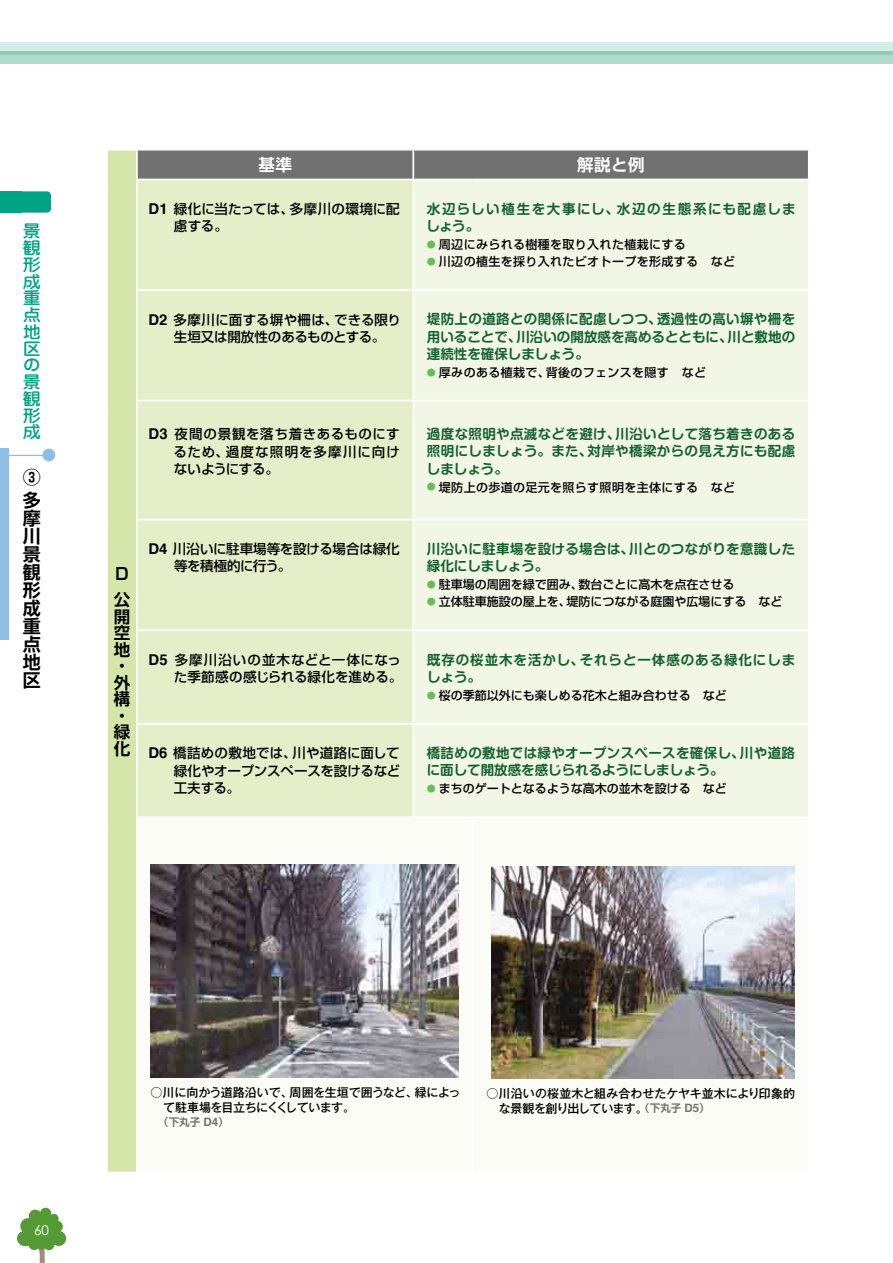
<style>
.page{position:relative;width:893px;height:1263px;background:#fff}
.page>*{position:absolute;margin:0;border:0;box-sizing:border-box;transform-origin:0 0}
.t1{font:700 18px/18px "Shin Go Pro De";color:#000}
.t2{font:500 16.8px/16.8px "Jun 34 Pro";color:#00a385;text-align:justify;scale:1.08 1}
.t3{font:700 16.5px/16.5px "Shin Go Pro De";color:#000}
.t4{font:700 16.5px "Shin Go Pro De";letter-spacing:.03em;color:#fff}
.t5{font:700 13.5px/17.2px "Shin M Go Pro De";letter-spacing:.025em;color:#14612e;text-align:justify}
.t6{font:500 13.5px/17.2px "Shin Go Pro";letter-spacing:.005em;color:#000}
.t7{font:500 13.5px/17.2px "Shin Go Pro";letter-spacing:.025em;color:#000;text-align:right}
.t8{font:700 13.5px/17.2px "Shin M Go Pro De";letter-spacing:.07em;color:#14612e}
.t9{font:700 13.5px/17.2px "Shin M Go Pro De";letter-spacing:.11em;color:#14612e}
.t10{font:500 13.5px/17.2px "Shin Go Pro";letter-spacing:-.025em;color:#000}
.t11{font:13.5px "Century Gothic";color:#fff}
.t12{font:500 12px "Shin Go Pro";color:#000}
.t13{font:500 12px "Shin Go Pro";letter-spacing:.03em;color:#000}
.t14{font:500 12px/15px "Gothic MB101 Pro";letter-spacing:-.015em;color:#000}
.t15{font:500 12px/15px "Gothic MB101 Pro";letter-spacing:-.04em;color:#000}
.t16{font:700 10.5px "Shin Go Pro De";color:#727171}
.s1{font-family:"Helvetica";font-weight:700;font-size:14.85px}
.s2{font-size:9px;color:#6cbb5a}
.s3{font-family:"Helvetica";font-size:11.55px}
.s4{font-family:"Shin Go Pro De";font-weight:700;font-size:10.5px;color:#727171}
.s5{font-family:"Helvetica";font-weight:700;font-size:11.55px;color:#727171}
</style>
<div class="page">
<div style="left:0;top:191px;width:51px;height:22px;background:#00a385;border-radius:4px"></div>
<div style="left:0;top:191px;width:21px;height:22px;background:#00a385"></div>
<svg style="left:20px;top:1208px;width:43px;height:55px"></svg>
<div style="left:17px;top:1231px;width:15px;height:15px;background:#549b35;border-radius:50%"></div>
<div style="left:51px;top:1231px;width:15px;height:15px;background:#549b35;border-radius:50%"></div>
<div style="left:0;top:51px;width:893px;height:13px;background:#b1dbcb"></div>
<svg style="left:0;top:43px;width:892px;height:12px;background:#bee0da"></svg>
<svg style="left:892px;top:43px;width:1px;height:12px"></svg>
<div style="left:0;top:449px;width:9px;height:191px;background:#8ebde6"></div>
<hr style="left:4px;top:455px;width:43px;height:1px;background:#8ebde6">
<div style="left:43px;top:449px;width:12px;height:12px;background:#8ebde6;border-radius:50%"></div>
<div style="left:107px;top:150px;width:30px;height:1022px;background:#d5e6aa"></div>
<div style="left:138px;top:151px;width:670px;height:28px;background:#727171"></div>
<div style="left:138px;top:180px;width:274px;height:636px;background:#e4efc9"></div>
<div style="left:414px;top:180px;width:394px;height:636px;background:#f2f7e5"></div>
<svg style="left:150px;top:864px;width:645px;height:215px;fill:#fafcf5"></svg>
<hr style="left:106px;top:149px;width:31px;height:2px;background:#fff">
<hr style="left:106px;top:151px;width:2px;height:28px;background:#fff">
<hr style="left:136px;top:151px;width:2px;height:28px;background:#fff">
<hr style="left:412px;top:151px;width:2px;height:28px;background:#fff">
<hr style="left:106px;top:179px;width:2px;height:111px;background:#fff">
<hr style="left:136px;top:179px;width:277px;height:1px;background:#fff">
<hr style="left:136px;top:180px;width:2px;height:109px;background:#fff">
<hr style="left:106px;top:290px;width:2px;height:111px;background:#fff">
<hr style="left:136px;top:289px;width:277px;height:2px;background:#fff">
<hr style="left:136px;top:291px;width:2px;height:109px;background:#fff">
<hr style="left:413px;top:289px;width:60px;height:2px;background:#fff">
<hr style="left:473px;top:289px;width:337px;height:2px;background:#fff">
<hr style="left:106px;top:401px;width:2px;height:119px;background:#fff">
<hr style="left:136px;top:400px;width:277px;height:1px;background:#fff">
<hr style="left:136px;top:401px;width:2px;height:118px;background:#fff">
<hr style="left:413px;top:400px;width:60px;height:1px;background:#fff">
<hr style="left:473px;top:400px;width:337px;height:1px;background:#fff">
<hr style="left:106px;top:520px;width:2px;height:110px;background:#fff">
<hr style="left:136px;top:519px;width:277px;height:1px;background:#fff">
<hr style="left:136px;top:520px;width:2px;height:109px;background:#fff">
<hr style="left:413px;top:519px;width:60px;height:1px;background:#fff">
<hr style="left:473px;top:519px;width:337px;height:1px;background:#fff">
<hr style="left:106px;top:630px;width:2px;height:94px;background:#fff">
<hr style="left:136px;top:629px;width:277px;height:2px;background:#fff">
<hr style="left:136px;top:631px;width:2px;height:92px;background:#fff">
<hr style="left:413px;top:629px;width:60px;height:2px;background:#fff">
<hr style="left:473px;top:629px;width:337px;height:2px;background:#fff">
<hr style="left:106px;top:724px;width:2px;height:93px;background:#fff">
<hr style="left:136px;top:723px;width:277px;height:2px;background:#fff">
<hr style="left:136px;top:725px;width:2px;height:91px;background:#fff">
<hr style="left:413px;top:723px;width:60px;height:2px;background:#fff">
<hr style="left:473px;top:723px;width:337px;height:2px;background:#fff">
<hr style="left:106px;top:817px;width:2px;height:354px;background:#fff">
<hr style="left:136px;top:816px;width:277px;height:2px;background:#fff">
<hr style="left:136px;top:818px;width:2px;height:353px;background:#fff">
<hr style="left:472px;top:818px;width:2px;height:353px;background:#fff">
<hr style="left:106px;top:1171px;width:31px;height:2px;background:#fff">
<img style="left:151px;top:865px;width:308px;height:212px">
<img style="left:491px;top:866px;width:304px;height:212px">
<p class="t2" style="left:23px;top:221px;width:18px">景観形成重点地区の景観形成</p>
<h1 class="t1" style="left:23px;top:463px;width:19px;line-height:23.5px">③多</h1>
<h1 class="t1" style="left:23px;top:507px;width:19px;text-align:justify">摩川景観形成重点地区</h1>
<p class="t4" style="left:258px;top:151px;width:35px">基準</p>
<p class="t4" style="left:577px;top:151px;width:69px">解説と例</p>
<p class="t6" style="left:174px;top:199px;width:227px;text-indent:-26px"><span class="s1">D1</span> 緑化に当たっては、多摩川の環境に配慮する。</p>
<p class="t9" style="left:426px;top:198px;width:371px">水辺らしい植生を大事にし、水辺の生態系にも配慮しましょう。</p>
<p class="t13" style="left:427px;top:235px;width:260px"><span class="s2">●</span> 周辺にみられる樹種を取り入れた植栽にする</p>
<p class="t13" style="left:427px;top:252px;width:310px"><span class="s2">●</span> 川辺の植生を採り入れたビオトープを形成する など</p>
<p class="t6" style="left:174px;top:309px;width:229px;text-indent:-26px"><span class="s1">D2</span> 多摩川に面する塀や柵は、できる限り生垣又は開放性のあるものとする。</p>
<p class="t5" style="left:427px;top:309px;width:370px">堤防上の道路との関係に配慮しつつ、透過性の高い塀や柵を用いることで、川沿いの開放感を高めるとともに、川と敷地の連続性を確保しましょう。</p>
<p class="t13" style="left:427px;top:362px;width:281px"><span class="s2">●</span> 厚みのある植栽で、背後のフェンスを隠す など</p>
<p class="t6" style="left:173px;top:424px;width:228px;text-align:justify;text-indent:-25px"><span class="s1">D3</span> 夜間の景観を落ち着きあるものにするため、過度な照明を多摩川に向けないようにする。</p>
<p class="t5" style="left:427px;top:424px;width:370px">過度な照明や点滅などを避け、川沿いとして落ち着きのある照明にしましょう。また、対岸や橋梁からの見え方にも配慮しましょう。</p>
<p class="t13" style="left:427px;top:477px;width:310px"><span class="s2">●</span> 堤防上の歩道の足元を照らす照明を主体にする など</p>
<p class="t3" style="left:114px;top:559px;width:18px;line-height:26.4px">Ｄ公</p>
<p class="t3" style="left:114px;top:606px;width:18px">開空地・外構・緑化</p>
<p class="t10" style="left:174px;top:539px;width:227px;text-indent:-26px"><span class="s1">D4</span> 川沿いに駐車場等を設ける場合は緑化等を積極的に行う。</p>
<p class="t5" style="left:427px;top:538px;width:370px">川沿いに駐車場を設ける場合は、川とのつながりを意識した緑化にしましょう。</p>
<p class="t12" style="left:427px;top:575px;width:309px"><span class="s2">●</span> 駐車場の周囲を緑で囲み、数台ごとに高木を点在させる</p>
<p class="t12" style="left:427px;top:592px;width:357px"><span class="s2">●</span> 立体駐車施設の屋上を、堤防につながる庭園や広場にする など</p>
<p class="t7" style="left:148px;top:649px;width:255px"><span class="s1">D5</span> 多摩川沿いの並木などと一体になった季節感の感じられる緑化を進める。</p>
<p class="t8" style="left:427px;top:649px;width:370px">既存の桜並木を活かし、それらと一体感のある緑化にしましょう。</p>
<p class="t12" style="left:427px;top:685px;width:302px"><span class="s2">●</span> 桜の季節以外にも楽しめる花木と組み合わせる など</p>
<p class="t6" style="left:174px;top:743px;width:228px;text-align:justify;text-indent:-25px"><span class="s1">D6</span> 橋詰めの敷地では、川や道路に面して緑化やオープンスペースを設けるなど工夫する。</p>
<p class="t5" style="left:427px;top:743px;width:370px">橋詰めの敷地では緑やオープンスペースを確保し、川や道路に面して開放感を感じられるようにしましょう。</p>
<p class="t12" style="left:427px;top:779px;width:302px"><span class="s2">●</span> まちのゲートとなるような高木の並木を設ける など</p>
<p class="t11" style="left:34px;top:1222px;width:16px">60</p>
<p class="t15" style="left:163px;top:1083px;width:299px;text-indent:-13px">○川に向かう道路沿いで、周囲を生垣で囲うなど、緑によって駐車場を目立ちにくくしています。</p>
<p class="t16" style="left:158px;top:1114px;width:72px">（下丸子 <span class="s3">D4</span>）</p>
<p class="t14" style="left:499px;top:1084px;width:298px;text-indent:-12px">○川沿いの桜並木と組み合わせたケヤキ並木により印象的な景観を創り出しています。<span class="s4">（下丸子</span> <span class="s5">D5</span><span class="s4">）</span></p>
</div>
